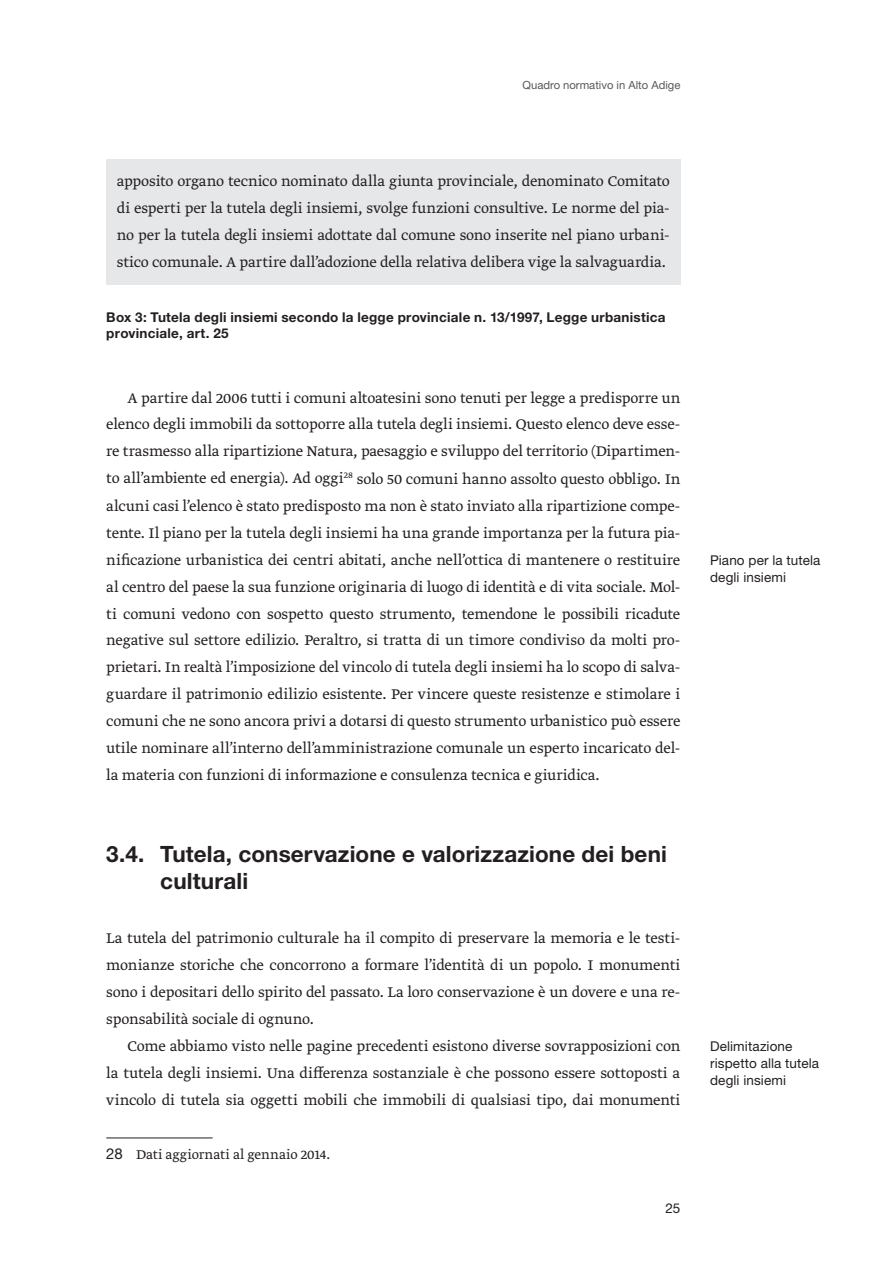
<style>
.page{position:relative;width:893px;height:1263px;background:#fff}
.page>*{position:absolute;margin:0;border:0;box-sizing:border-box;transform-origin:0 0}
.t1{font:700 22.5px/27px "Fjvpwt Helvetica Neue LT Std";letter-spacing:.005em;color:#231f20}
.t2{font:16.5px/27px "Gvvqhh Greta Text Light Plus";color:#231f20;text-align:justify}
.t3{font:15px "Gvvqhh Greta Text Light Plus";color:#231f20}
.t4{font:700 13.5px/16.5px "Fjvpwt Helvetica Neue LT Std";letter-spacing:.02em;color:#231f20}
.t5{font:13.5px/17.2px "Fqqjxs Helvetica Neue LT Std";letter-spacing:.01em;color:#231f20}
.t6{font:11.25px "Fqqjxs Helvetica Neue LT Std";color:#57585a}
.s1{font-family:"Fqqjxs Helvetica Neue LT Std"}
</style>
<div class="page">
<div style="left:106px;top:159px;width:574px;height:126px;background:#e6e7e9"></div>
<hr style="left:106px;top:1137px;width:107px;height:1px;background:#231f20">
<p class="t6" style="left:523px;top:78px;width:159px">Quadro normativo in Alto Adige</p>
<p class="t2" style="left:117px;top:169px;width:554px">apposito organo tecnico nominato dalla giunta provinciale, denominato Comitato di esperti per la tutela degli insiemi, svolge funzioni consultive. Le norme del pia&shy;no per la tutela degli insiemi adottate dal comune sono inserite nel piano urbani&shy;stico comunale. A partire dall’adozione della relativa delibera vige la salvaguardia.</p>
<p class="t4" style="left:106px;top:308px;width:561px">Box 3: Tutela degli insiemi secondo la legge provinciale n. 13/1997, Legge urbanistica provinciale, art. 25</p>
<p class="t2" style="left:106px;top:385px;width:576px;text-indent:21px">A partire dal 2006 tutti i comuni altoatesini sono tenuti per legge a predisporre un elenco degli immobili da sottoporre alla tutela degli insiemi. Questo elenco deve esse&shy;re trasmesso alla ripartizione Natura, paesaggio e sviluppo del territorio (Dipartimen&shy;to all’ambiente ed energia). Ad oggi<sup>28</sup> solo 50 comuni hanno assolto questo obbligo. In alcuni casi l’elenco è stato predisposto ma non è stato inviato alla ripartizione compe&shy;tente. Il piano per la tutela degli insiemi ha una grande importanza per la futura pia&shy;nificazione urbanistica dei centri abitati, anche nell’ottica di mantenere o restituire al centro del paese la sua funzione originaria di luogo di identità e di vita sociale. Mol&shy;ti comuni vedono con sospetto questo strumento, temendone le possibili ricadute negative sul settore edilizio. Peraltro, si tratta di un timore condiviso da molti pro&shy;prietari. In realtà l’imposizione del vincolo di tutela degli insiemi ha lo scopo di salva&shy;guardare il patrimonio edilizio esistente. Per vincere queste resistenze e stimolare i comuni che ne sono ancora privi a dotarsi di questo strumento urbanistico può essere utile nominare all’interno dell’amministrazione comunale un esperto incaricato del&shy;la materia con funzioni di informazione e consulenza tecnica e giuridica.</p>
<h1 class="t1" style="left:160px;top:839px;width:508px;text-indent:-54px">3.4. Tutela, conservazione e valorizzazione dei beni culturali</h1>
<p class="t2" style="left:106px;top:925px;width:576px">La tutela del patrimonio culturale ha il compito di preservare la memoria e le testi&shy;monianze storiche che concorrono a formare l’identità di un popolo. I monumenti sono i depositari dello spirito del passato. La loro conservazione è un dovere e una re&shy;sponsabilità sociale di ognuno.</p>
<p class="t2" style="left:106px;top:1033px;width:576px;text-indent:21px">Come abbiamo visto nelle pagine precedenti esistono diverse sovrapposizioni con la tutela degli insiemi. Una differenza sostanziale è che possono essere sottoposti a vincolo di tutela sia oggetti mobili che immobili di qualsiasi tipo, dai monumenti</p>
<p class="t3" style="left:106px;top:1145px;width:225px"><span class="s1">28</span> Dati aggiornati al gennaio 2014.</p>
<p class="t5" style="left:665px;top:1199px;width:17px">25</p>
<p class="t5" style="left:710px;top:551px;width:112px">Piano per la tutela degli insiemi</p>
<p class="t5" style="left:710px;top:1037px;width:110px">Delimitazione rispetto alla tutela degli insiemi</p>
</div>
